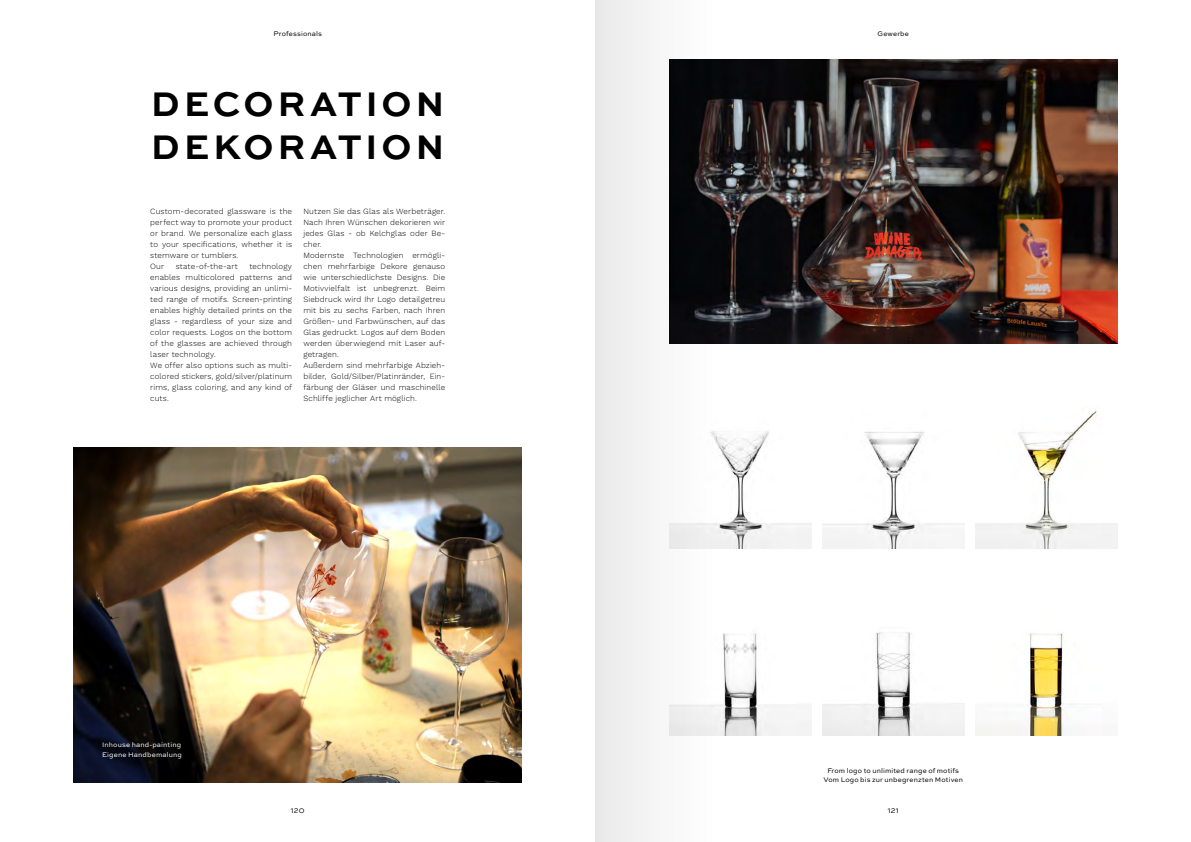
<style>
.page{position:relative;width:1191px;height:842px;background:#fff}
.page>*{position:absolute;margin:0;border:0;box-sizing:border-box;transform-origin:0 0}
.t1{font:700 36px/43.2px "Sweet Sans Pro";letter-spacing:.1em;color:#000}
.t2{font:300 8px/11px "Work Sans";letter-spacing:.015em;color:#000}
.t3{font:7px/9.5px "Sweet Sans Pro";letter-spacing:.015em;color:#000;text-align:center}
.t4{font:7px/9.5px "Sweet Sans Pro";letter-spacing:.015em;color:#fff}
</style>
<div class="page">
<img style="left:74px;top:448px;width:448px;height:334px">
<img style="left:712px;top:633px;width:99px;height:103px">
<img style="left:712px;top:431px;width:99px;height:118px">
<img style="left:822px;top:632px;width:142px;height:104px">
<img style="left:822px;top:431px;width:142px;height:118px">
<img style="left:975px;top:633px;width:99px;height:103px">
<img style="left:975px;top:409px;width:142px;height:140px">
<img style="left:712px;top:60px;width:405px;height:283px">
<svg style="left:595px;top:0;width:117px;height:842px"></svg>
<p class="t3" style="left:273px;top:29px;width:50px">Professionals</p>
<h1 class="t1" style="left:151px;top:80px;width:295px">DECORATION<br>DEKORATION</h1>
<p class="t2" style="left:150px;top:207px;width:143px">Custom-decorated glassware is the perfect way to promote your product or brand. We personalize each glass to your specifications, whether it is stemware or tumblers.<br>Our</p>
<p class="t2" style="left:176px;top:262px;width:64px">state-of-the-art</p>
<p class="t2" style="left:150px;top:262px;width:143px;text-indent:99px">technology enables multicolored patterns and various designs, providing an unlimi&shy;ted range of motifs. Screen-printing enables highly detailed prints on the glass - regardless of your size and color requests. Logos on the bottom of the glasses are achieved through laser technology.<br>We offer also options such as multi&shy;colored stickers, gold/silver/platinum rims, glass coloring, and any kind of cuts.</p>
<p class="t2" style="left:303px;top:207px;width:143px">Nutzen Sie das Glas als Werbeträger.<br>Nach Ihren Wünschen dekorieren wir jedes Glas - ob Kelchglas oder Be&shy;cher.<br>Modernste Technologien ermögli&shy;chen mehrfarbige Dekore genauso wie unterschiedlichste Designs. Die<br>Motivvielfalt ist unbegrenzt. Beim<br>Siebdruck wird Ihr Logo detailgetreu mit bis zu sechs Farben, nach Ihren<br>Größen- und Farbwünschen, auf das<br>Glas gedruckt. Logos auf dem Boden werden überwiegend mit Laser auf&shy;getragen.<br>Außerdem sind mehrfarbige Abzieh&shy;bilder, Gold/Silber/Platinränder, Ein&shy;färbung der Gläser und maschinelle<br>Schliffe jeglicher Art möglich.</p>
<p class="t4" style="left:102px;top:740px;width:81px">Inhouse hand-painting<br>Eigene Handbemalung</p>
<p class="t3" style="left:291px;top:806px;width:15px">120</p>
<p class="t3" style="left:877px;top:29px;width:33px">Gewerbe</p>
<p class="t3" style="left:823px;top:765px;width:141px">From logo to unlimited range of motifs<br>Vom Logo bis zur unbegrenzten Motiven</p>
<p class="t3" style="left:887px;top:806px;width:12px">121</p>
</div>
